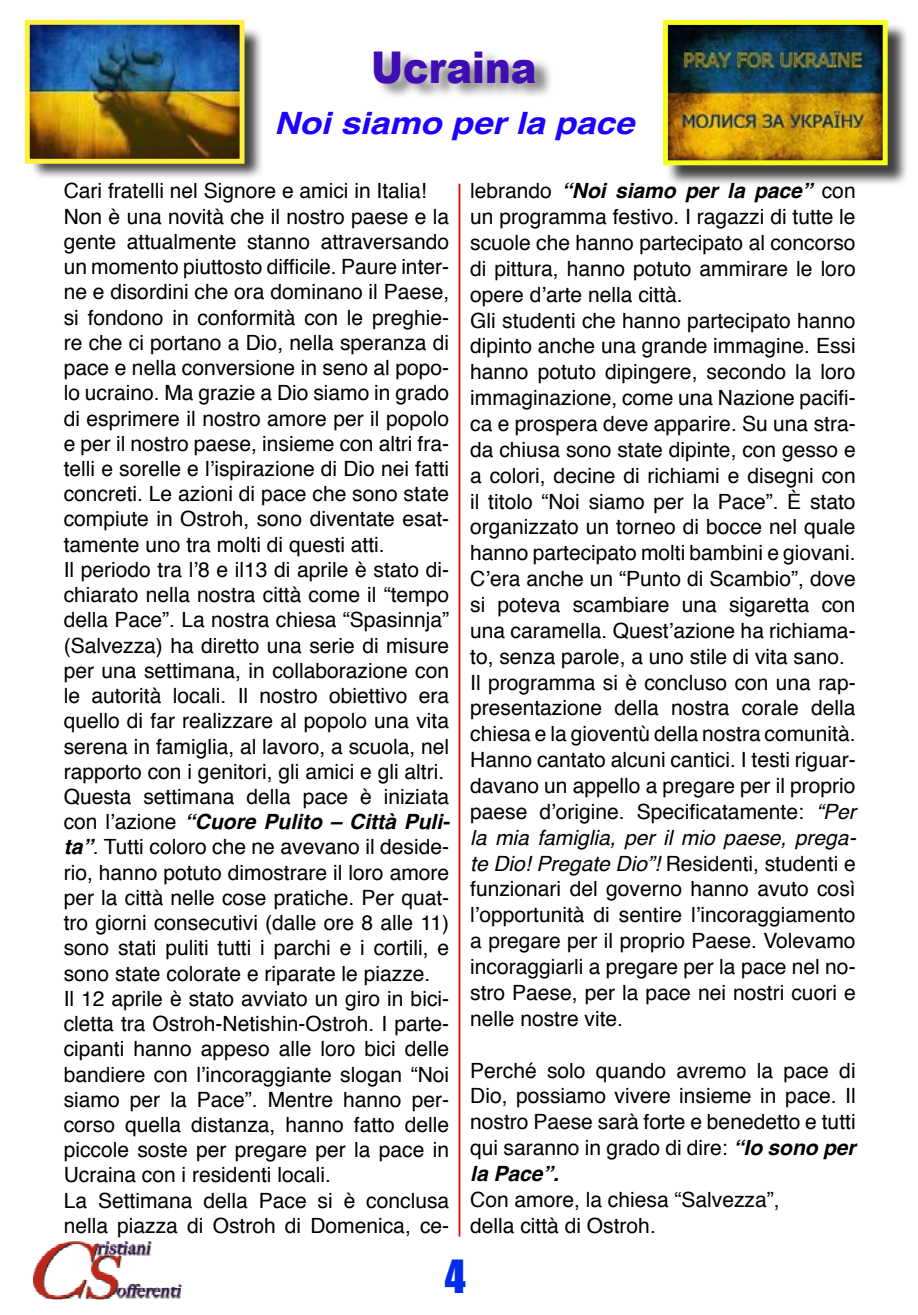
<style>
.page{position:relative;width:918px;height:1315px;background:#fff}
.page>*{position:absolute;margin:0;border:0;box-sizing:border-box;transform-origin:0 0}
.t1{font:900 43.75px "Arial";color:#3f0db1;scale:.88 1}
.t2{font:42px "Impact";color:#002dea}
.t3{font:italic 700 30.8px "Helvetica";color:#1d00ff;scale:1.14 1}
.t4{font:21px/25.2px "Helvetica";color:#000}
.s1{font-weight:700;font-style:italic}
.s2{font-style:italic}
.s3{font-family:"Hobo Std";font-size:45.5px;color:#fff}
</style>
<div class="page">
<img style="left:33px;top:1241px;width:148px;height:59px">
<div style="left:374px;top:50px;width:180px;height:50px;background:#000;opacity:.55"></div>
<div style="left:30px;top:27px;width:234px;height:153px;background:#000;opacity:.75"></div>
<img style="left:31px;top:26px;width:207px;height:132px">
<div style="left:25px;top:20px;width:219px;height:144px;border:5px solid #fff040"></div>
<div style="left:665px;top:23px;width:244px;height:164px;background:#000;opacity:.75"></div>
<img style="left:669px;top:26px;width:212px;height:133px">
<div style="left:663px;top:20px;width:224px;height:145px;border:5px solid #f7ff20"></div>
<hr style="left:458px;top:184px;width:2px;height:1052px;background:#f20000">
<h1 class="t1" style="left:371px;top:36px;width:189px">Ucraina</h1>
<h3 class="t3" style="left:274px;top:97px;width:317px">Noi siamo per la pace</h3>
<p class="t4" style="left:64px;top:179px;width:388px">Cari fratelli nel Signore e amici in Italia!<br>Non è una novità che il nostro paese e la gente attualmente stanno attraversando un momento piuttosto difficile. Paure inter&shy;ne e disordini che ora dominano il Paese, si fondono in conformità con le preghie&shy;re che ci portano a Dio, nella speranza di pace e nella conversione in seno al popo&shy;lo ucraino. Ma grazie a Dio siamo in grado di esprimere il nostro amore per il popolo e per il nostro paese, insieme con altri fra&shy;telli e sorelle e l’ispirazione di Dio nei fatti concreti. Le azioni di pace che sono state compiute in Ostroh, sono diventate esat&shy;tamente uno tra molti di questi atti.<br>Il periodo tra l’8 e il13 di aprile è stato di&shy;chiarato nella nostra città come il “tempo della Pace”. La nostra chiesa “Spasinnja” (Salvezza) ha diretto una serie di misure per una settimana, in collaborazione con le autorità locali. Il nostro obiettivo era quello di far realizzare al popolo una vita serena in famiglia, al lavoro, a scuola, nel rapporto con i genitori, gli amici e gli altri.<br>Questa settimana della pace è iniziata con l’azione <span class="s1">“Cuore Pulito – Città Puli&shy;ta”</span>. Tutti coloro che ne avevano il deside&shy;rio, hanno potuto dimostrare il loro amore per la città nelle cose pratiche. Per quat&shy;tro giorni consecutivi (dalle ore 8 alle 11) sono stati puliti tutti i parchi e i cortili, e sono state colorate e riparate le piazze.<br>Il 12 aprile è stato avviato un giro in bici&shy;cletta tra Ostroh-Netishin-Ostroh. I parte&shy;cipanti hanno appeso alle loro bici delle bandiere con l’incoraggiante slogan “Noi siamo per la Pace”. Mentre hanno per&shy;corso quella distanza, hanno fatto delle piccole soste per pregare per la pace in Ucraina con i residenti locali.<br>La Settimana della Pace si è conclusa nella piazza di Ostroh di Domenica, ce-</p>
<p class="t4" style="left:470px;top:179px;width:387px;line-height:25.9px">lebrando <span class="s1">“Noi siamo per la pace”</span> con un programma festivo. I ragazzi di tutte le scuole che hanno partecipato al concorso di pittura, hanno potuto ammirare le loro opere d’arte nella città.<br>Gli studenti che hanno partecipato hanno dipinto anche una grande immagine. Essi hanno potuto dipingere, secondo la loro immaginazione, come una Nazione pacifi&shy;ca e prospera deve apparire. Su una stra&shy;da chiusa sono state dipinte, con gesso e a colori, decine di richiami e disegni con il titolo “Noi siamo per la Pace”. È stato organizzato un torneo di bocce nel quale hanno partecipato molti bambini e giovani.<br>C’era anche un “Punto di Scambio”, dove si poteva scambiare una sigaretta con una caramella. Quest’azione ha richiama&shy;to, senza parole, a uno stile di vita sano.<br>Il programma si è concluso con una rap&shy;presentazione della nostra corale della chiesa e la gioventù della nostra comunità.<br>Hanno cantato alcuni cantici. I testi riguar&shy;davano un appello a pregare per il proprio paese d’origine. Specificatamente: <span class="s2">“Per la mia famiglia, per il mio paese, prega&shy;te Dio! Pregate Dio”!</span> Residenti, studenti e funzionari del governo hanno avuto così l’opportunità di sentire l’incoraggiamento a pregare per il proprio Paese. Volevamo incoraggiarli a pregare per la pace nel no&shy;stro Paese, per la pace nei nostri cuori e nelle nostre vite.</p>
<p class="t4" style="left:470px;top:1057px;width:387px;line-height:25.9px;text-align:justify">Perché solo quando avremo la pace di Dio, possiamo vivere insieme in pace. Il nostro Paese sarà forte e benedetto e tutti qui saranno in grado di dire: <span class="s1">“Io sono per la Pace”.</span></p>
<p class="t4" style="left:470px;top:1187px;width:311px;line-height:25.9px">Con amore, la chiesa “Salvezza”, della città di Ostroh.</p>
<h2 class="t2" style="left:445px;top:1243px;width:29px">4<span class="s3">2</span></h2>
</div>
